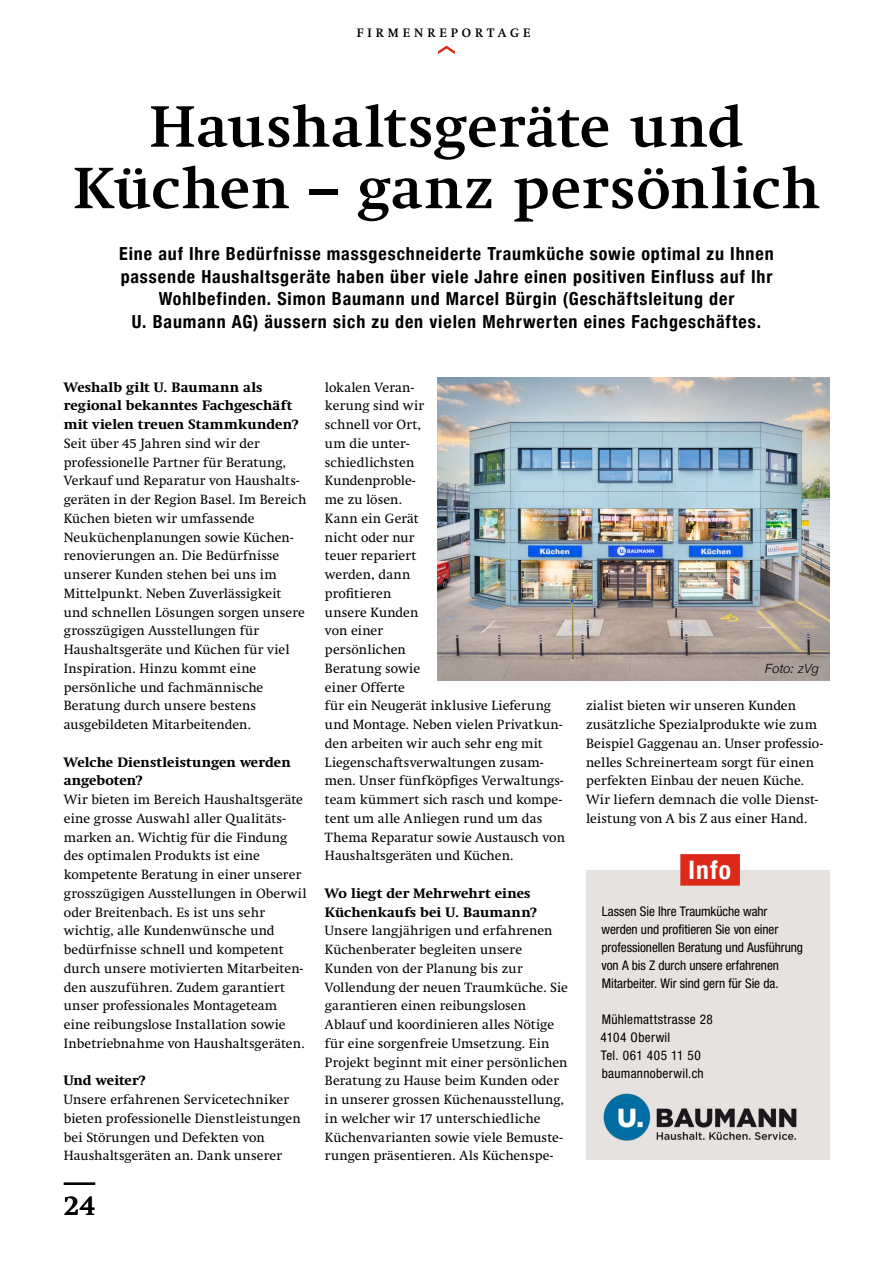
<style>
.page{position:relative;width:893px;height:1263px;background:#fff}
.page>*{position:absolute;margin:0;border:0;box-sizing:border-box;transform-origin:0 0}
.t1{font:700 57px/61.5px "Swift";letter-spacing:.02em;color:#000;text-align:center}
.t2{font:700 27px "Swift";color:#000}
.t3{font:700 condensed 25.5px "Helvetica Neue";color:#fff}
.t4{font:700 condensed 18px/22.5px "Helvetica Neue";letter-spacing:.05em;color:#000;text-align:center}
.t5{font:13.35px/18.8px "Swift";letter-spacing:.01em;color:#000}
.t6{font:800 13.35px/18.8px "Swift";letter-spacing:.01em;color:#000}
.t7{font:condensed 13.35px/18px "Helvetica Neue";letter-spacing:-.005em;color:#000}
.t8{font:condensed 13.35px/18px "Helvetica Neue";letter-spacing:.025em;color:#000}
.t9{font:italic 300 12.75px "Helvetica Neue";letter-spacing:.02em;color:#000}
.t10{font:700 12px "Swift";letter-spacing:.335em;color:#000}
</style>
<div class="page">
<svg style="left:438px;top:45px;width:17px;height:9px"></svg>
<hr style="left:64px;top:1182px;width:31px;height:3px;background:#000">
<div style="left:586px;top:870px;width:244px;height:290px;background:#e6e2df"></div>
<img style="left:603px;top:1093px;width:194px;height:48px">
<img style="left:438px;top:378px;width:392px;height:303px">
<div style="left:680px;top:854px;width:60px;height:32px;background:#dc291a"></div>
<p class="t10" style="left:357px;top:26px;width:175px">FIRMENREPORTAGE</p>
<h1 class="t1" style="left:73px;top:96px;width:748px">Haushaltsgeräte und<br>Küchen – ganz persönlich</h1>
<p class="t4" style="left:119px;top:241px;width:656px">Eine auf Ihre Bedürfnisse massgeschneiderte Traumküche sowie optimal zu Ihnen passende Haushaltsgeräte haben über viele Jahre einen positiven Einfluss auf Ihr Wohlbefinden. Simon Baumann und Marcel Bürgin (Geschäftsleitung der<br>U. Baumann AG) äussern sich zu den vielen Mehrwerten eines Fachgeschäftes.</p>
<p class="t6" style="left:64px;top:377px;width:236px">Weshalb gilt U. Baumann als regional bekanntes Fachgeschäft mit vielen treuen Stammkunden?</p>
<p class="t5" style="left:64px;top:434px;width:244px">Seit über 45 Jahren sind wir der professionelle Partner für Beratung, Verkauf und Reparatur von Haushalts&shy;geräten in der Region Basel. Im Bereich Küchen bieten wir umfassende Neuküchenplanungen sowie Küchen&shy;renovierungen an. Die Bedürfnisse unserer Kunden stehen bei uns im Mittelpunkt. Neben Zuverlässigkeit und schnellen Lösungen sorgen unsere grosszügigen Ausstellungen für Haushaltsgeräte und Küchen für viel Inspiration. Hinzu kommt eine persönliche und fachmännische Beratung durch unsere bestens ausgebildeten Mitarbeitenden.</p>
<p class="t6" style="left:64px;top:752px;width:228px">Welche Dienstleistungen werden angeboten?</p>
<p class="t5" style="left:64px;top:790px;width:244px">Wir bieten im Bereich Haushaltsgeräte eine grosse Auswahl aller Qualitäts&shy;marken an. Wichtig für die Findung des optimalen Produkts ist eine kompetente Beratung in einer unserer grosszügigen Ausstellungen in Oberwil oder Breitenbach. Es ist uns sehr wichtig, alle Kundenwünsche und bedürfnisse schnell und kompetent durch unsere motivierten Mitarbeiten&shy;den auszuführen. Zudem garantiert unser professionales Montageteam eine reibungslose Installation sowie Inbetriebnahme von Haushaltsgeräten.</p>
<p class="t6" style="left:64px;top:1071px;width:83px">Und weiter?</p>
<p class="t5" style="left:64px;top:1090px;width:238px">Unsere erfahrenen Servicetechniker bieten professionelle Dienstleistungen bei Störungen und Defekten von Haushaltsgeräten an. Dank unserer</p>
<h2 class="t2" style="left:64px;top:1189px;width:33px">24</h2>
<p class="t5" style="left:325px;top:378px;width:241px">lokalen Veran-<br>kerung sind wir<br>schnell vor Ort,<br>um die unter-<br>schiedlichsten<br>Kundenproble-<br>me zu lösen.<br>Kann ein Gerät<br>nicht oder nur<br>teuer repariert<br>werden, dann<br>profitieren<br>unsere Kunden<br>von einer<br>persönlichen<br>Beratung sowie<br>einer Offerte<br>für ein Neugerät inklusive Lieferung und Montage. Neben vielen Privatkun&shy;den arbeiten wir auch sehr eng mit<br>Liegenschaftsverwaltungen zusam&shy;men. Unser fünfköpfiges Verwaltungs&shy;team kümmert sich rasch und kompe&shy;tent um alle Anliegen rund um das<br>Thema Reparatur sowie Austausch von<br>Haushaltsgeräten und Küchen.</p>
<p class="t6" style="left:325px;top:884px;width:214px">Wo liegt der Mehrwehrt eines<br>Küchenkaufs bei U. Baumann?</p>
<p class="t5" style="left:325px;top:921px;width:244px">Unsere langjährigen und erfahrenen Küchenberater begleiten unsere Kunden von der Planung bis zur Vollendung der neuen Traumküche. Sie garantieren einen reibungslosen Ablauf und koordinieren alles Nötige für eine sorgenfreie Umsetzung. Ein Projekt beginnt mit einer persönlichen Beratung zu Hause beim Kunden oder in unserer grossen Küchenausstellung, in welcher wir 17 unterschiedliche Küchenvarianten sowie viele Bemuste&shy;rungen präsentieren. Als Küchenspe-</p>
<p class="t9" style="left:765px;top:658px;width:55px">Foto: zVg</p>
<p class="t5" style="left:586px;top:696px;width:239px">zialist bieten wir unseren Kunden zusätzliche Spezialprodukte wie zum Beispiel Gaggenau an. Unser professio&shy;nelles Schreinerteam sorgt für einen perfekten Einbau der neuen Küche.<br>Wir liefern demnach die volle Dienst&shy;leistung von A bis Z aus einer Hand.</p>
<h3 class="t3" style="left:688px;top:849px;width:44px">Info</h3>
<p class="t7" style="left:601px;top:902px;width:203px">Lassen Sie Ihre Traumküche wahr werden und profitieren Sie von einer professionellen Beratung und Ausführung von A bis Z durch unsere erfahrenen Mitarbeiter. Wir sind gern für Sie da.</p>
<p class="t8" style="left:601px;top:1010px;width:114px">Mühlemattstrasse 28<br>4104 Oberwil<br>Tel. 061 405 11 50 baumannoberwil.ch</p>
</div>
